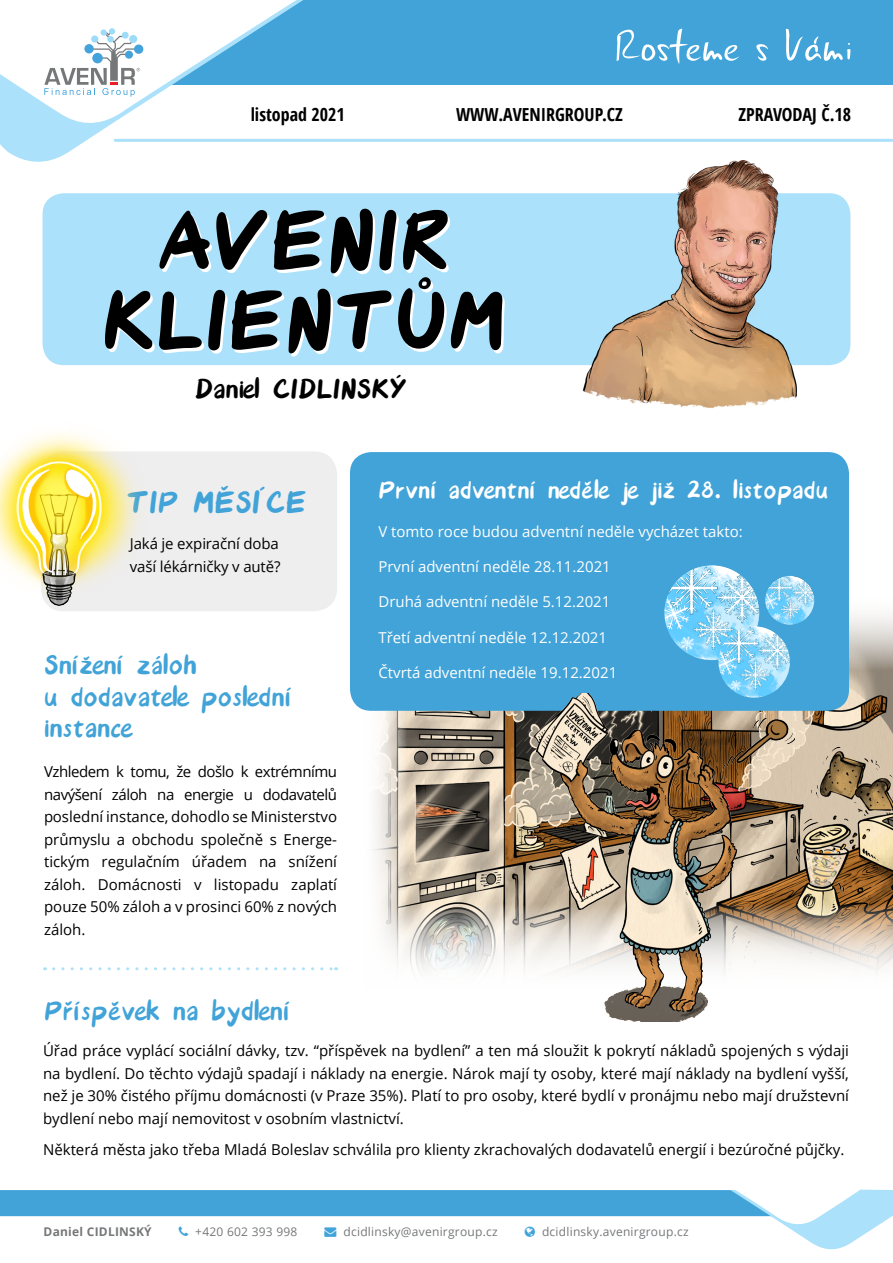
<style>
.page{position:relative;width:893px;height:1263px;background:#fff}
.page>*{position:absolute;margin:0;border:0;box-sizing:border-box;transform-origin:0 0}
.t1{font:108.6px/79.9px "Avenir Font";color:#000;text-align:center}
.t2{font:40.35px "Avenir Font";color:#41a3d8}
.t3{font:36px/31.5px "Avenir Font";color:#41a3d8}
.t4{font:36px "Avenir Font";color:#000}
.t5{font:33px "Avenir Font";color:#fff}
.t6{font:700 condensed 18px "Open Sans";color:#000}
.t7{font:15px/22.5px "Open Sans";color:#000;text-align:justify}
.t8{font:15px "Open Sans";color:#fff}
.t9{font:12px "Open Sans";letter-spacing:.02em;color:#757779}
.t10{font:700 12px "Open Sans";letter-spacing:.02em;color:#757779}
.s1{color:#40a4da}
</style>
<div class="page">
<div style="left:22px;top:0;width:871px;height:85px;background:#41a3d8"></div>
<svg style="left:0;top:0;width:328px;height:162px"></svg>
<svg style="left:617px;top:29px;width:123px;height:35px"></svg>
<svg style="left:756px;top:44px;width:13px;height:17px"></svg>
<svg style="left:786px;top:29px;width:64px;height:32px"></svg>
<svg style="left:0;top:0;width:302px;height:129px"></svg>
<hr style="left:115px;top:139px;width:778px;height:3px;background:#abe1fa">
<div style="left:43px;top:193px;width:807px;height:172px;background:#abe1fa;border-radius:21px"></div>
<svg style="left:849px;top:604px;width:44px;height:83px"></svg>
<svg style="left:54px;top:967px;width:283px;height:3px"></svg>
<div style="left:350px;top:452px;width:499px;height:259px;background:#41a3d8;border-radius:21px"></div>
<div style="left:41px;top:451px;width:296px;height:160px;background:#eeeeef;border-radius:23px"></div>
<img style="left:0;top:433px;width:138px;height:178px">
<img style="left:664px;top:565px;width:95px;height:95px;border-radius:47px">
<img style="left:718px;top:626px;width:72px;height:72px;border-radius:36px">
<img style="left:765px;top:576px;width:49px;height:49px;border-radius:24px">
<img style="left:350px;top:694px;width:543px;height:327px">
<img style="left:559px;top:160px;width:270px;height:249px">
<svg style="left:0;top:1189px;width:893px;height:61px"></svg>
<p class="t6" style="left:251px;top:101px;width:96px">listopad 2021</p>
<p class="t6" style="left:456px;top:101px;width:168px">WWW.AVENIRGROUP.CZ</p>
<p class="t6" style="left:738px;top:101px;width:114px">ZPRAVODAJ Č.18</p>
<h1 class="t1" style="left:102px;top:204px;width:405px">AVENIR<br>KLIENTŮM</h1>
<h3 class="t4" style="left:195px;top:374px;width:214px">Daniel CIDLINSKÝ</h3>
<h2 class="t2" style="left:126px;top:486px;width:182px">TIP MĚSÍCE</h2>
<h3 class="t5" style="left:378px;top:476px;width:451px">První adventní neděle je již 28. listopadu</h3>
<p class="t8" style="left:378px;top:521px;width:366px">V tomto roce budou adventní neděle vycházet takto:</p>
<p class="t8" style="left:378px;top:556px;width:234px">První adventní neděle 28.11.2021</p>
<p class="t8" style="left:378px;top:592px;width:233px">Druhá adventní neděle 5.12.2021</p>
<p class="t8" style="left:378px;top:627px;width:230px">Třetí adventní neděle 12.12.2021</p>
<p class="t8" style="left:378px;top:662px;width:240px">Čtvrtá adventní neděle 19.12.2021</p>
<p class="t7" style="left:130px;top:532px;width:152px">Jaká je expirační doba vaší lékárničky v autě?</p>
<h3 class="t3" style="left:44px;top:650px;width:249px">Snížení záloh<br>u dodavatele poslední instance</h3>
<p class="t7" style="left:44px;top:760px;width:295px">Vzhledem k tomu, že došlo k extrémnímu navýšení záloh na energie u dodavatelů poslední instance, dohodlo se Ministerstvo průmyslu a obchodu společně s Energe&shy;tickým regulačním úřadem na snížení záloh. Domácnosti v listopadu zaplatí pouze 50% záloh a v prosinci 60% z nových záloh.</p>
<h3 class="t3" style="left:44px;top:996px;width:248px">Příspěvek na bydlení</h3>
<p class="t7" style="left:43px;top:1039px;width:807px">Úřad práce vyplácí sociální dávky, tzv. “příspěvek na bydlení” a ten má sloužit k pokrytí nákladů spojených s výdaji na bydlení. Do těchto výdajů spadají i náklady na energie. Nárok mají ty osoby, které mají náklady na bydlení vyšší, než je 30% čistého příjmu domácnosti (v Praze 35%). Platí to pro osoby, které bydlí v pronájmu nebo mají družstevní bydlení nebo mají nemovitost v osobním vlastnictví.</p>
<p class="t7" style="left:43px;top:1137px;width:803px">Některá města jako třeba Mladá Boleslav schválila pro klienty zkrachovalých dodavatelů energií i bezúročné půjčky.</p>
<p class="t10" style="left:44px;top:1223px;width:110px">Daniel CIDLINSKÝ</p>
<p class="t9" style="left:195px;top:1223px;width:104px">+420 602 393 998</p>
<p class="t9" style="left:325px;top:1223px;width:175px"><span class="s1">→</span> dcidlinsky@avenirgroup.cz</p>
<p class="t9" style="left:542px;top:1223px;width:148px">dcidlinsky.avenirgroup.cz</p>
</div>
